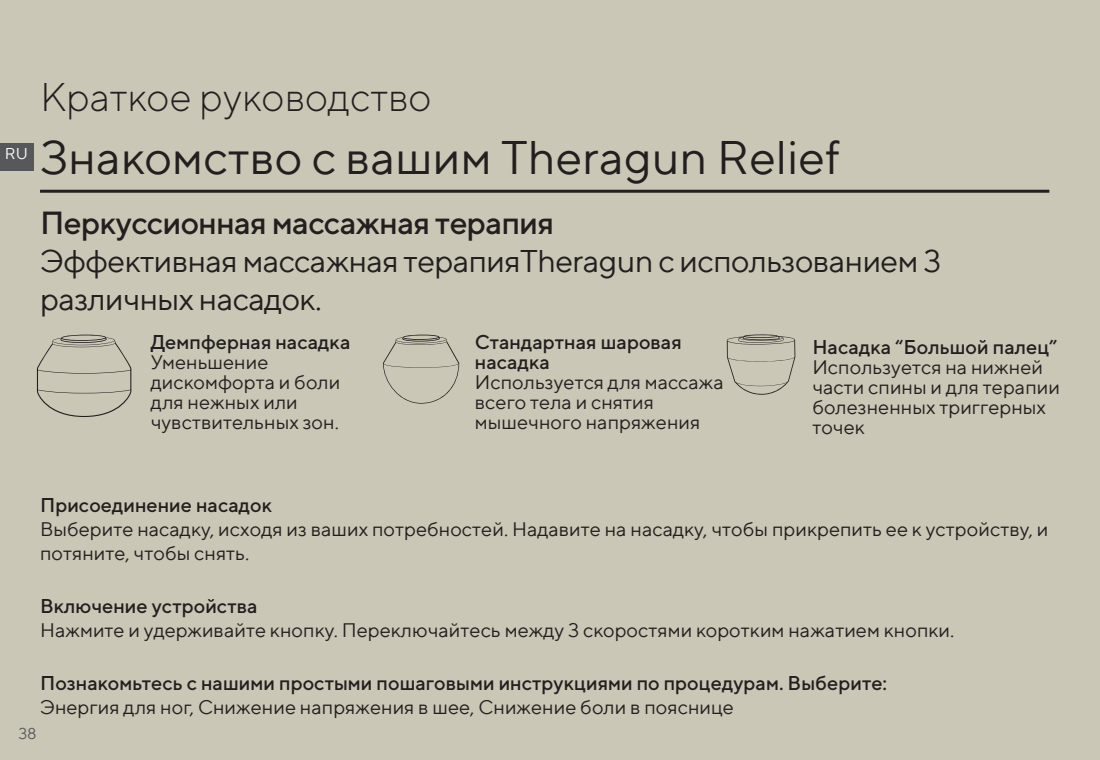
<style>
.page{position:relative;width:1100px;height:760px;background:#cac7b6}
.page>*{position:absolute;margin:0;border:0;box-sizing:border-box;transform-origin:0 0}
.t1{font:48px "TT Norms";color:#231f20}
.t2{font:300 40px "TT Norms";color:#231f20}
.t3{font:32px/38.4px "TT Norms";letter-spacing:-.02em;color:#231f20}
.t4{font:500 32px "TT Norms";letter-spacing:-.02em;color:#231f20}
.t5{font:20px/20px "TT Norms";color:#231f20}
.t6{font:500 20px/20px "TT Norms";color:#231f20}
.t7{font:16px "TT Norms";color:#57585a}
.t8{font:16px "TT Norms";color:#fff}
.s1{font-weight:500}
</style>
<div class="page">
<hr style="left:40px;top:190px;width:1009px;height:3px;background:#231f20">
<svg style="left:37px;top:334px;width:94px;height:83px"></svg>
<svg style="left:383px;top:334px;width:76px;height:69px"></svg>
<svg style="left:727px;top:334px;width:68px;height:61px"></svg>
<div style="left:0;top:143px;width:34px;height:27px;background:#57585a"></div>
<p class="t8" style="left:5px;top:143px;width:24px">RU</p>
<p class="t2" style="left:40px;top:72px;width:393px">Краткое руководство</p>
<p class="t1" style="left:40px;top:127px;width:802px">Знакомство с вашим Theragun Relief</p>
<p class="t4" style="left:40px;top:202px;width:515px">Перкуссионная массажная терапия</p>
<p class="t3" style="left:40px;top:241px;width:903px">Эффективная массажная терапияTheragun с использованием 3 различных насадок.</p>
<p class="t6" style="left:151px;top:332px;width:201px">Демпферная насадка</p>
<p class="t5" style="left:151px;top:352px;width:191px">Уменьшение дискомфорта и боли для нежных или чувствительных зон.</p>
<p class="t6" style="left:475px;top:332px;width:208px">Стандартная шаровая насадка</p>
<p class="t5" style="left:475px;top:372px;width:250px">Используется для массажа всего тела и снятия мышечного напряжения</p>
<p class="t5" style="left:812px;top:336px;width:249px"><span class="s1">Насадка “Большой палец”<br></span>Используется на нижней части спины и для терапии болезненных триггерных точек</p>
<p class="t6" style="left:40px;top:494px;width:234px">Присоединение насадок</p>
<p class="t5" style="left:40px;top:516px;width:1010px;line-height:24px">Выберите насадку, исходя из ваших потребностей. Надавите на насадку, чтобы прикрепить ее к устройству, и потяните, чтобы снять.</p>
<p class="t6" style="left:40px;top:595px;width:219px">Включение устройства</p>
<p class="t5" style="left:40px;top:619px;width:916px">Нажмите и удерживайте кнопку. Переключайтесь между 3 скоростями коротким нажатием кнопки.</p>
<p class="t6" style="left:40px;top:673px;width:849px">Познакомьтесь с нашими простыми пошаговыми инструкциями по процедурам. Выберите:</p>
<p class="t5" style="left:40px;top:697px;width:695px">Энергия для ног, Снижение напряжения в шее, Снижение боли в пояснице</p>
<p class="t7" style="left:18px;top:723px;width:20px">38</p>
</div>
